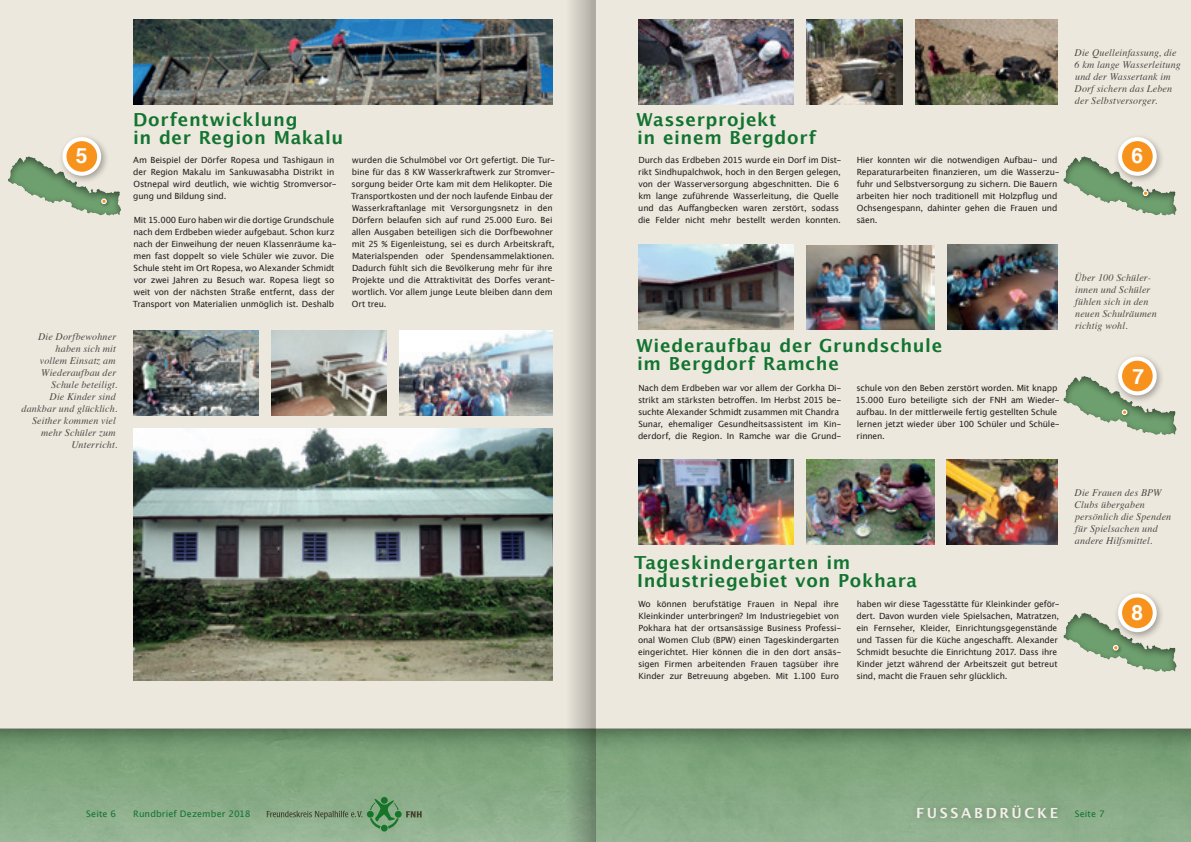
<style>
.page{position:relative;width:1191px;height:842px;background:#fff}
.page>*{position:absolute;margin:0;border:0;box-sizing:border-box;transform-origin:0 0}
.t1{font:700 21px "Helvetica";color:#fff}
.t2{font:700 18px/18px "Lucida Grande";letter-spacing:.035em;color:#127430}
.t3{font:700 14px "Lucida Grande";letter-spacing:.195em;color:#f3f0ea}
.t4{font:italic 10px/12px "Times";letter-spacing:.015em;color:#231f20}
.t5{font:9px "Lucida Grande";letter-spacing:.01em;color:#127430}
.t6{font:8.5px/12px "Lucida Grande";letter-spacing:-.015em;color:#231f20}
</style>
<div class="page">
<img style="left:0;top:764px;width:565px;height:78px">
<div style="left:595px;top:0;width:596px;height:842px;background:#88ab86"></div>
<svg style="left:266px;top:797px;width:156px;height:34px;background:#81a580"></svg>
<div style="left:0;top:0;width:1191px;height:729px;background:#ece8dd"></div>
<svg style="left:0;top:729px;width:1191px;height:35px;fill:#759b74"></svg>
<img style="left:638px;top:244px;width:155px;height:86px">
<img style="left:947px;top:244px;width:110px;height:86px">
<img style="left:806px;top:245px;width:128px;height:85px">
<img style="left:806px;top:20px;width:96px;height:85px">
<img style="left:915px;top:20px;width:142px;height:85px">
<img style="left:133px;top:331px;width:125px;height:85px">
<img style="left:133px;top:20px;width:420px;height:85px">
<img style="left:399px;top:331px;width:154px;height:85px">
<img style="left:133px;top:428px;width:420px;height:252px">
<img style="left:638px;top:20px;width:155px;height:85px">
<img style="left:638px;top:460px;width:155px;height:85px">
<img style="left:806px;top:460px;width:128px;height:84px">
<img style="left:946px;top:460px;width:111px;height:84px">
<svg style="left:565px;top:0;width:30px;height:842px"></svg>
<svg style="left:1063px;top:156px;width:113px;height:60px"></svg>
<div style="left:1113px;top:133px;width:52px;height:51px;background:#231f20;opacity:.37"></div>
<div style="left:1120px;top:139px;width:34px;height:35px;background:#f7931d;border-radius:50%"></div>
<div style="left:1118px;top:137px;width:38px;height:39px;border:4px solid #fff;border-radius:50%"></div>
<svg style="left:1063px;top:376px;width:113px;height:59px"></svg>
<div style="left:1113px;top:352px;width:52px;height:52px;background:#231f20;opacity:.37"></div>
<div style="left:1120px;top:359px;width:34px;height:34px;background:#f7931d;border-radius:50%"></div>
<div style="left:1118px;top:357px;width:38px;height:38px;border:4px solid #fff;border-radius:50%"></div>
<svg style="left:1063px;top:613px;width:113px;height:59px"></svg>
<div style="left:1113px;top:589px;width:52px;height:51px;background:#231f20;opacity:.37"></div>
<div style="left:1120px;top:595px;width:34px;height:35px;background:#f7931d;border-radius:50%"></div>
<div style="left:1118px;top:593px;width:38px;height:39px;border:4px solid #fff;border-radius:50%"></div>
<svg style="left:8px;top:156px;width:113px;height:60px"></svg>
<div style="left:58px;top:133px;width:51px;height:51px;background:#231f20;opacity:.37"></div>
<div style="left:64px;top:139px;width:35px;height:35px;background:#f7931d;border-radius:50%"></div>
<div style="left:62px;top:137px;width:39px;height:39px;border:4px solid #fff;border-radius:50%"></div>
<img style="left:271px;top:331px;width:115px;height:85px">
<h1 class="t1" style="left:76px;top:139px;width:13px">5</h1>
<p class="t4" style="left:21px;top:330px;width:97px;text-align:right">Die Dorfbewohner haben sich mit<br>vollem Einsatz am<br>Wiederaufbau der<br>Schule beteiligt.<br>Die Kinder sind dankbar und glücklich.<br>Seither kommen viel mehr Schüler zum<br>Unterricht.</p>
<h2 class="t2" style="left:133px;top:110px;width:212px">Dorfentwicklung<br>in der Region Makalu</h2>
<p class="t6" style="left:133px;top:154px;width:205px">Am Beispiel der Dörfer Ropesa und Tashigaun in der Region Makalu im Sankuwasabha Distrikt in Ostnepal wird deutlich, wie wichtig Stromversor&shy;gung und Bildung sind.</p>
<p class="t6" style="left:133px;top:214px;width:205px">Mit 15.000 Euro haben wir die dortige Grundschule nach dem Erdbeben wieder aufgebaut. Schon kurz nach der Einweihung der neuen Klassenräume ka&shy;men fast doppelt so viele Schüler wie zuvor. Die Schule steht im Ort Ropesa, wo Alexander Schmidt vor zwei Jahren zu Besuch war. Ropesa liegt so weit von der nächsten Straße entfernt, dass der Transport von Materialien unmöglich ist. Deshalb</p>
<p class="t6" style="left:351px;top:154px;width:205px">wurden die Schulmöbel vor Ort gefertigt. Die Tur&shy;bine für das 8 KW Wasserkraftwerk zur Stromver&shy;sorgung beider Orte kam mit dem Helikopter. Die Transportkosten und der noch laufende Einbau der Wasserkraftanlage mit Versorgungsnetz in den Dörfern belaufen sich auf rund 25.000 Euro. Bei allen Ausgaben beteiligen sich die Dorfbewohner mit 25 % Eigenleistung, sei es durch Arbeitskraft, Materialspenden oder Spendensammelaktionen.<br>Dadurch fühlt sich die Bevölkerung mehr für ihre Projekte und die Attraktivität des Dorfes verant&shy;wortlich. Vor allem junge Leute bleiben dann dem Ort treu.</p>
<h2 class="t2" style="left:636px;top:110px;width:181px">Wasserprojekt<br>in einem Bergdorf</h2>
<p class="t6" style="left:638px;top:154px;width:205px">Durch das Erdbeben 2015 wurde ein Dorf im Dist&shy;rikt Sindhupalchwok, hoch in den Bergen gelegen, von der Wasserversorgung abgeschnitten. Die 6 km lange zuführende Wasserleitung, die Quelle und das Auffangbecken waren zerstört, sodass die Felder nicht mehr bestellt werden konnten.</p>
<p class="t6" style="left:856px;top:154px;width:205px">Hier konnten wir die notwendigen Aufbau- und Reparaturarbeiten finanzieren, um die Wasserzu&shy;fuhr und Selbstversorgung zu sichern. Die Bauern arbeiten hier noch traditionell mit Holzpflug und Ochsengespann, dahinter gehen die Frauen und säen.</p>
<p class="t4" style="left:1074px;top:46px;width:108px">Die Quelleinfassung, die<br>6 km lange Wasserleitung und der Wassertank im<br>Dorf sichern das Leben der Selbstversorger.</p>
<h1 class="t1" style="left:1131px;top:139px;width:13px">6</h1>
<h2 class="t2" style="left:636px;top:337px;width:307px">Wiederaufbau der Grundschule im Bergdorf Ramche</h2>
<p class="t6" style="left:638px;top:382px;width:205px">Nach dem Erdbeben war vor allem der Gorkha Di&shy;strikt am stärksten betroffen. Im Herbst 2015 be&shy;suchte Alexander Schmidt zusammen mit Chandra Sunar, ehemaliger Gesundheitsassistent im Kin&shy;derdorf, die Region. In Ramche war die Grund-</p>
<p class="t6" style="left:855px;top:382px;width:206px">schule von den Beben zerstört worden. Mit knapp 15.000 Euro beteiligte sich der FNH am Wieder&shy;aufbau. In der mittlerweile fertig gestellten Schule lernen jetzt wieder über 100 Schüler und Schüle&shy;rinnen.</p>
<p class="t4" style="left:1074px;top:271px;width:84px">Über 100 Schüler&shy;innen und Schüler fühlen sich in den neuen Schulräumen richtig wohl.</p>
<h1 class="t1" style="left:1132px;top:359px;width:13px">7</h1>
<h2 class="t2" style="left:634px;top:553px;width:285px">Tageskindergarten im<br>Industriegebiet von Pokhara</h2>
<p class="t6" style="left:638px;top:598px;width:205px">Wo können berufstätige Frauen in Nepal ihre Kleinkinder unterbringen? Im Industriegebiet von Pokhara hat der ortsansässige Business Professi&shy;onal Women Club (BPW) einen Tageskindergarten eingerichtet. Hier können die in den dort ansäs&shy;sigen Firmen arbeitenden Frauen tagsüber ihre Kinder zur Betreuung abgeben. Mit 1.100 Euro</p>
<p class="t6" style="left:856px;top:598px;width:205px">haben wir diese Tagesstätte für Kleinkinder geför&shy;dert. Davon wurden viele Spielsachen, Matratzen, ein Fernseher, Kleider, Einrichtungsgegenstände und Tassen für die Küche angeschafft. Alexander Schmidt besuchte die Einrichtung 2017. Dass ihre Kinder jetzt während der Arbeitszeit gut betreut sind, macht die Frauen sehr glücklich.</p>
<p class="t4" style="left:1074px;top:486px;width:98px">Die Frauen des BPW<br>Clubs übergaben persönlich die Spenden für Spielsachen und andere Hilfsmittel.</p>
<h1 class="t1" style="left:1131px;top:595px;width:13px">8</h1>
<h3 class="t3" style="left:916px;top:802px;width:144px">FUSSABDRÜCKE</h3>
<p class="t5" style="left:86px;top:809px;width:32px">Seite 6</p>
<p class="t5" style="left:133px;top:809px;width:119px">Rundbrief Dezember 2018</p>
<p class="t5" style="left:1074px;top:809px;width:32px">Seite 7</p>
</div>
